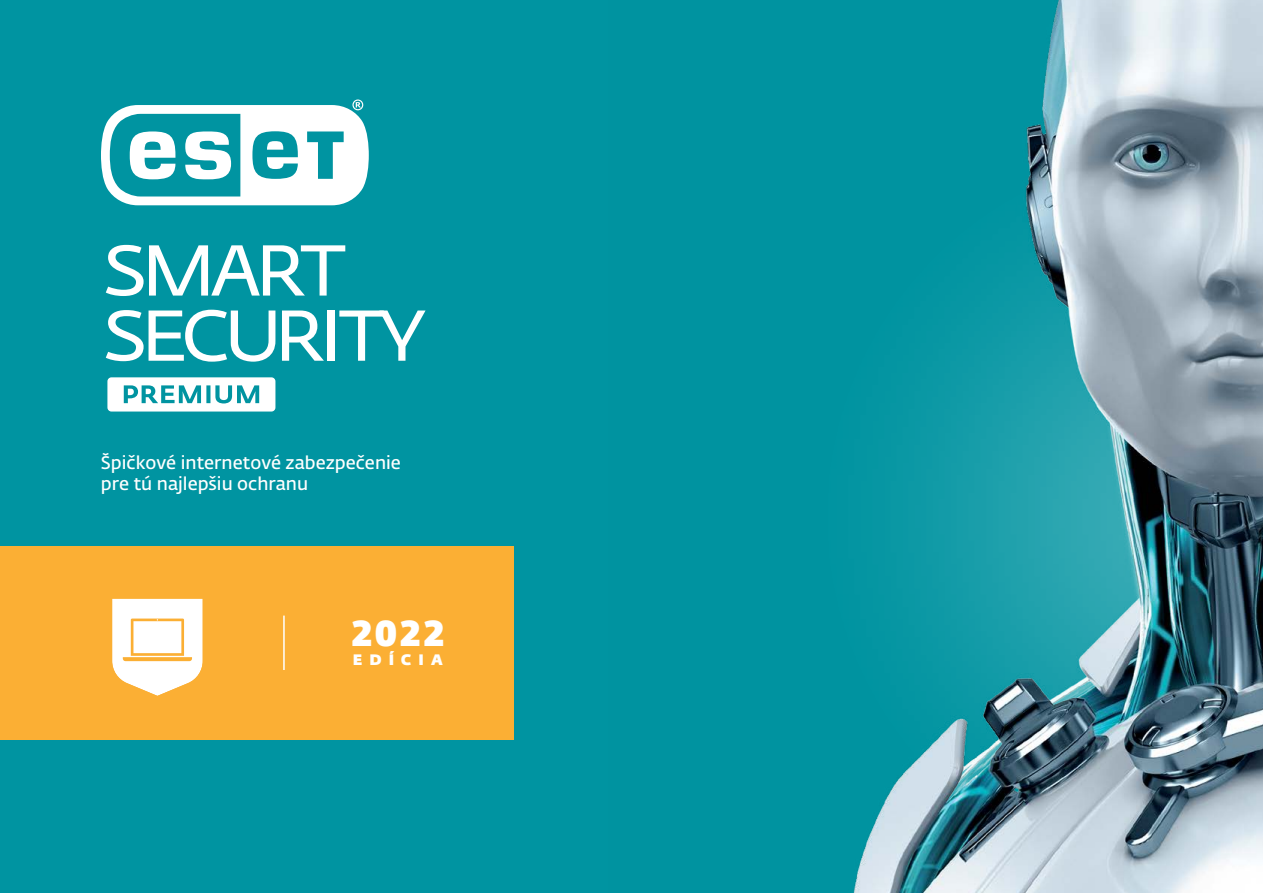
<style>
.page{position:relative;width:1263px;height:893px;background:#0094a1}
.page>*{position:absolute;margin:0;border:0;box-sizing:border-box;transform-origin:0 0}
.t1{font:800 35.7px "Fedra Sans Dis Std";color:#fff}
.t2{font:18px/21.6px "Fedra Sans Alt Pro Demi LF";color:#fff}
.t3{font:800 15px "Fedra Sans Dis Std";letter-spacing:.5em;color:#fff}
</style>
<div class="page">
<img style="left:853px;top:0;width:410px;height:893px">
<div style="left:0;top:546px;width:513px;height:193px;background:#fbaf34"></div>
<svg style="left:107px;top:377px;width:168px;height:35px"></svg>
<svg style="left:106px;top:245px;width:239px;height:51px"></svg>
<svg style="left:106px;top:310px;width:169px;height:52px"></svg>
<svg style="left:282px;top:310px;width:42px;height:51px"></svg>
<div style="left:327px;top:310px;width:7px;height:51px;background:#fff"></div>
<svg style="left:339px;top:310px;width:86px;height:51px"></svg>
<svg style="left:101px;top:100px;width:268px;height:105px"></svg>
<hr style="left:283px;top:616px;width:2px;height:54px;background:#fff">
<svg style="left:112px;top:598px;width:91px;height:98px"></svg>
<p class="t2" style="left:101px;top:451px;width:301px">Špičkové internetové zabezpečenie pre tú najlepšiu ochranu</p>
<p class="t1" style="left:351px;top:604px;width:95px">2022</p>
<p class="t3" style="left:353px;top:647px;width:91px">EDÍCIA</p>
</div>
